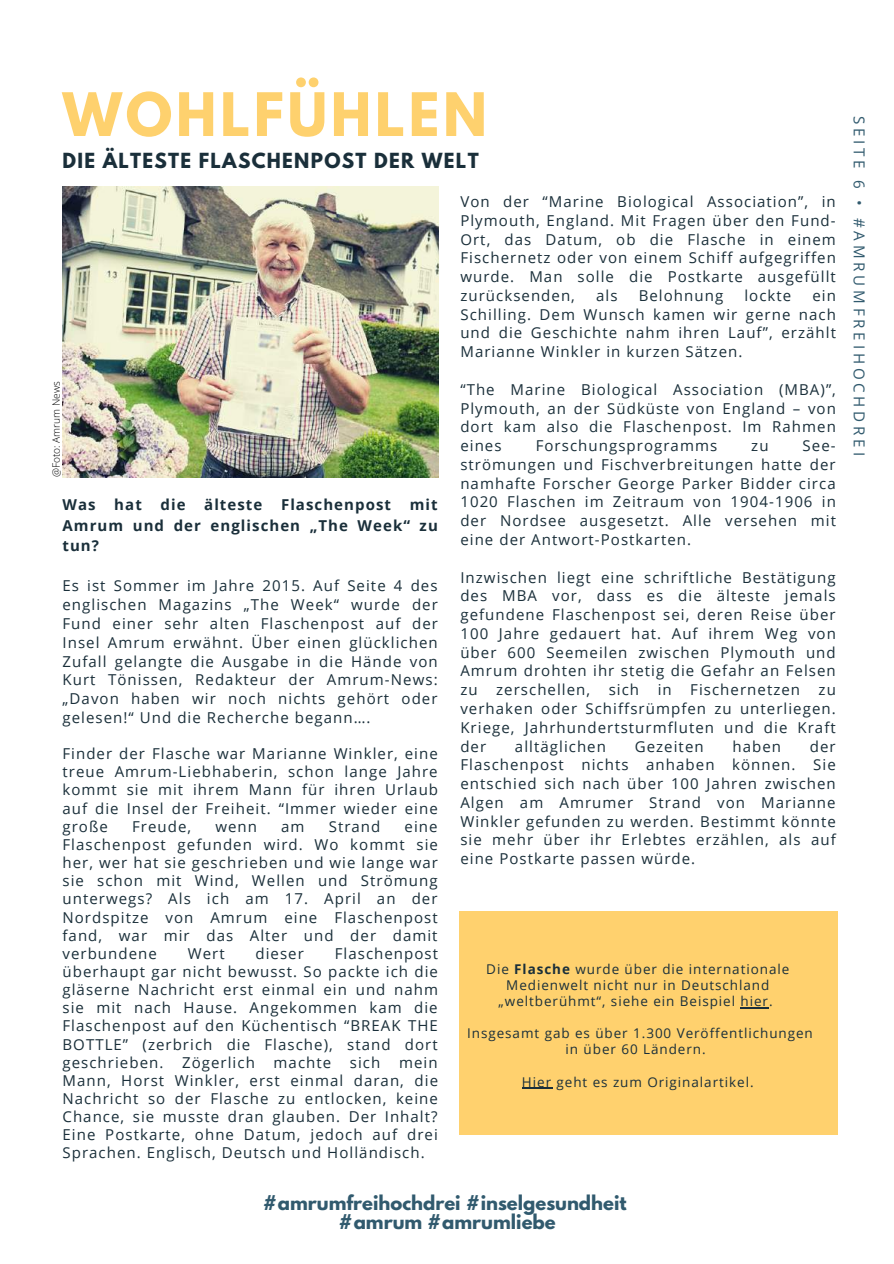
<style>
.page{position:relative;width:894px;height:1264px;background:#fff}
.page>*{position:absolute;margin:0;border:0;box-sizing:border-box;transform-origin:0 0}
.t1{font:700 53.1px "League Spartan";letter-spacing:.07em;color:#fed16e}
.t2{font:700 18.45px "League Spartan";letter-spacing:.07em;color:#1a2f3a}
.t3{font:700 18px/19.2px "League Spartan";color:#315a6e;text-align:center}
.t4{font:15.15px "Open Sans";letter-spacing:.25em;color:#315a6e}
.t5{font:15px/18.8px "Open Sans";letter-spacing:.07em;color:#1a2f3a;text-align:justify}
.t6{font:700 15px/20.7px "Open Sans";letter-spacing:.07em;color:#1a2f3a;text-align:justify}
.t7{font:13.5px/16.2px "Open Sans";letter-spacing:.07em;color:#1a2f3a;text-align:center}
.t8{font:300 10.2px "Open Sans";color:#000}
.s1{font-weight:700}
</style>
<div class="page">
<img style="left:62px;top:186px;width:377px;height:291px">
<div style="left:459px;top:911px;width:378px;height:223px;background:#ffd16e"></div>
<svg style="left:740px;top:1007px;width:28px;height:1px"></svg>
<hr style="left:522px;top:1087px;width:30px;height:2px;background:#1a2f3a">
<h1 class="t1" style="left:62px;top:88px;width:426px">WOHLFÜHLEN</h1>
<p class="t2" style="left:62px;top:151px;width:417px">DIE ÄLTESTE FLASCHENPOST DER WELT</p>
<p class="t8" style="left:49px;top:477px;width:97px;rotate:-90deg">@Foto: Amrum News</p>
<p class="t6" style="left:62px;top:494px;width:377px">Was hat die älteste Flaschenpost mit Amrum und der englischen „The Week“ zu tun?</p>
<p class="t5" style="left:62px;top:576px;width:377px">Es ist Sommer im Jahre 2015. Auf Seite 4 des englischen Magazins „The Week“ wurde der Fund einer sehr alten Flaschenpost auf der Insel Amrum erwähnt. Über einen glücklichen Zufall gelangte die Ausgabe in die Hände von Kurt Tönissen, Redakteur der Amrum-News: „Davon haben wir noch nichts gehört oder gelesen!“ Und die Recherche begann….</p>
<p class="t5" style="left:62px;top:744px;width:377px;line-height:18.1px">Finder der Flasche war Marianne Winkler, eine treue Amrum-Liebhaberin, schon lange Jahre kommt sie mit ihrem Mann für ihren Urlaub auf die Insel der Freiheit. “Immer wieder eine große</p>
<p class="t5" style="left:132px;top:816px;width:61px">Freude,</p>
<p class="t5" style="left:215px;top:816px;width:43px">wenn</p>
<p class="t5" style="left:281px;top:816px;width:25px">am</p>
<p class="t5" style="left:328px;top:816px;width:53px">Strand</p>
<p class="t5" style="left:62px;top:816px;width:377px;line-height:18.1px;text-indent:342px">eine Flaschenpost gefunden wird. Wo kommt sie her, wer hat sie geschrieben und wie lange war sie schon mit Wind, Wellen und Strömung unterwegs? Als ich am 17. April an der Nordspitze von Amrum eine Flaschenpost fand, war mir das Alter und der damit verbundene</p>
<p class="t5" style="left:62px;top:943px;width:377px;line-height:18.1px;text-indent:272px">Flaschenpost überhaupt gar nicht bewusst. So packte ich die gläserne Nachricht erst einmal ein und nahm sie mit nach Hause. Angekommen kam die Flaschenpost auf den Küchentisch “BREAK THE BOTTLE” (zerbrich die Flasche), stand dort geschrieben. Zögerlich machte sich mein Mann, Horst Winkler, erst einmal daran, die Nachricht so der Flasche zu entlocken, keine Chance, sie musste dran glauben. Der Inhalt?<br>Eine Postkarte, ohne Datum, jedoch auf drei Sprachen. Englisch, Deutsch und Holländisch.</p>
<p class="t5" style="left:188px;top:943px;width:38px">Wert</p>
<p class="t5" style="left:255px;top:943px;width:50px">dieser</p>
<p class="t5" style="left:460px;top:192px;width:377px">Von der “Marine Biological Association”, in Plymouth, England. Mit Fragen über den Fund-Ort, das Datum, ob die Flasche in einem Fischernetz oder von einem Schiff aufgegriffen wurde. Man solle die Postkarte ausgefüllt zurücksenden,</p>
<p class="t5" style="left:596px;top:286px;width:23px">als</p>
<p class="t5" style="left:638px;top:286px;width:86px">Belohnung</p>
<p class="t5" style="left:744px;top:286px;width:48px">lockte</p>
<p class="t5" style="left:460px;top:286px;width:377px;text-indent:352px">ein Schilling. Dem Wunsch kamen wir gerne nach und die Geschichte nahm ihren Lauf”, erzählt Marianne Winkler in kurzen Sätzen.</p>
<p class="t5" style="left:460px;top:379px;width:377px">“The Marine Biological Association (MBA)”, Plymouth, an der Südküste von England – von dort kam also die Flaschenpost. Im Rahmen eines</p>
<p class="t5" style="left:535px;top:436px;width:183px">Forschungsprogramms</p>
<p class="t5" style="left:751px;top:436px;width:19px">zu</p>
<p class="t5" style="left:460px;top:436px;width:377px;text-indent:342px">See&shy;strömungen und Fischverbreitungen hatte der namhafte Forscher George Parker Bidder circa 1020 Flaschen im Zeitraum von 1904-1906 in der Nordsee ausgesetzt. Alle versehen mit eine der Antwort-Postkarten.</p>
<p class="t5" style="left:460px;top:567px;width:377px">Inzwischen liegt eine schriftliche Bestätigung des MBA vor, dass es die älteste jemals gefundene Flaschenpost sei, deren Reise über 100 Jahre gedauert hat. Auf ihrem Weg von über 600 Seemeilen zwischen Plymouth und Amrum drohten ihr stetig die Gefahr an Felsen zu zerschellen, sich in Fischernetzen zu verhaken oder Schiffsrümpfen zu unterliegen.<br>Kriege, Jahrhundertsturmfluten und die Kraft der</p>
<p class="t5" style="left:460px;top:736px;width:377px;text-indent:349px">der Flaschenpost nichts anhaben können. Sie entschied sich nach über 100 Jahren zwischen Algen am Amrumer Strand von Marianne Winkler gefunden zu werden. Bestimmt könnte sie mehr über ihr Erlebtes erzählen, als auf eine Postkarte passen würde.</p>
<p class="t5" style="left:515px;top:736px;width:92px">alltäglichen</p>
<p class="t5" style="left:634px;top:736px;width:70px">Gezeiten</p>
<p class="t5" style="left:732px;top:736px;width:50px">haben</p>
<p class="t7" style="left:486px;top:960px;width:304px">Die <span class="s1">Flasche</span> wurde über die internationale<br>Medienwelt nicht nur in Deutschland „weltberühmt“, siehe ein Beispiel hier.</p>
<p class="t7" style="left:565px;top:1024px;width:249px;text-align:left;text-indent:-98px">Insgesamt gab es über 1.300 Veröffentlichungen in über 60 Ländern.</p>
<p class="t7" style="left:522px;top:1073px;width:233px">Hier geht es zum Originalartikel.</p>
<p class="t3" style="left:263px;top:1195px;width:365px">#amrumfreihochdrei #inselgesundheit #amrum #amrumliebe</p>
<p class="t4" style="left:869px;top:116px;width:341px;rotate:90deg">SEITE 6 • #AMRUMFREIHOCHDREI</p>
</div>
